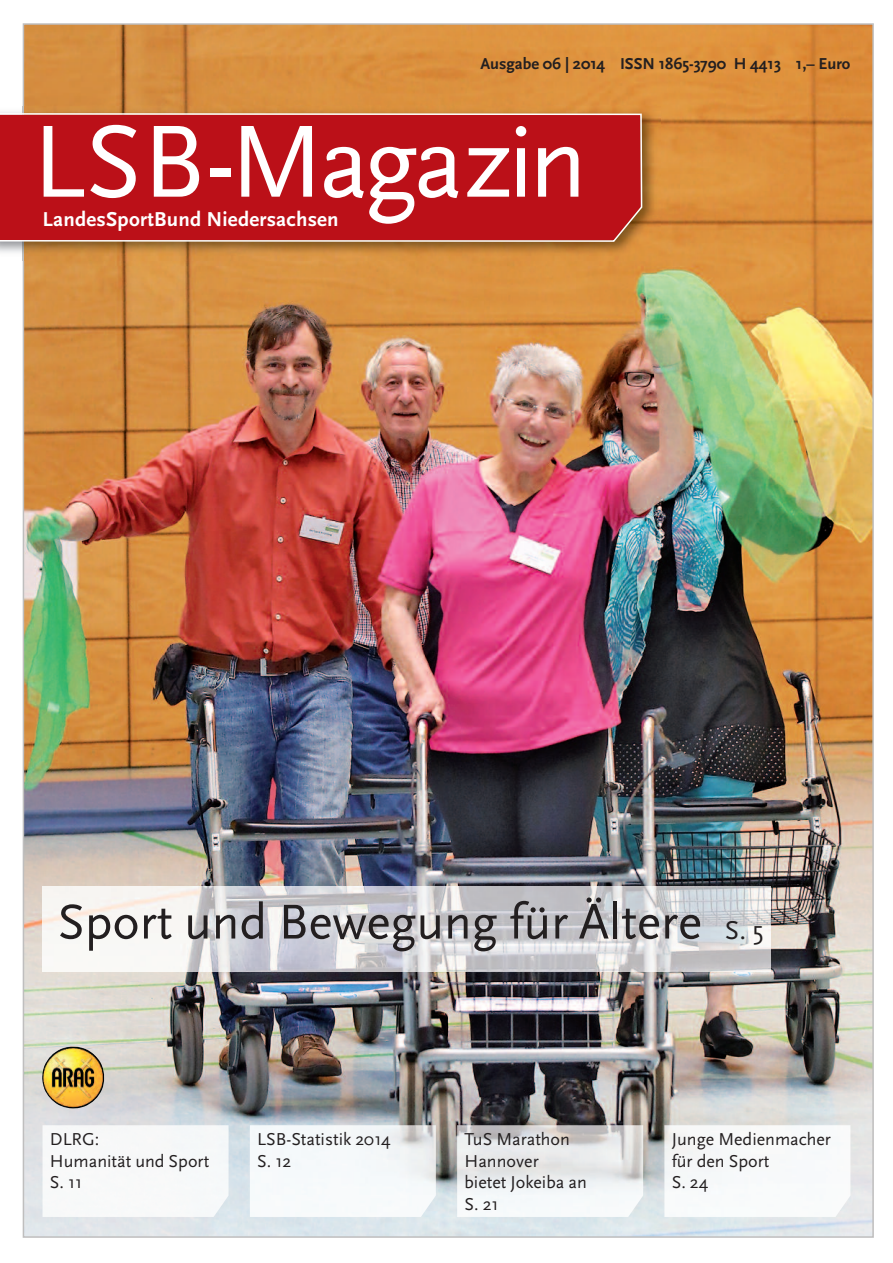
<style>
.page{position:relative;width:893px;height:1263px;background:#fff}
.page>*{position:absolute;margin:0;border:0;box-sizing:border-box;transform-origin:0 0}
.t1{font:107.1px "Scala Sans OT";letter-spacing:-.05em;color:#fff}
.t2{font:51px "Scala Sans OT";color:#231f20}
.t3{font:700 21px "Scala Sans OT";letter-spacing:.01em;color:#fff}
.t4{font:18px/21.6px "Scala Sans OT";color:#231f20}
.t5{font:700 16.5px "Scala Sans OT";color:#231f20}
.s1{font-size:27px}
</style>
<div class="page">
<img style="left:26px;top:26px;width:845px;height:1209px">
<img style="left:42px;top:1046px;width:63px;height:62px">
<img style="left:43px;top:886px;width:727px;height:86px">
<img style="left:0;top:106px;width:661px;height:155px">
<div style="left:0;top:113px;width:642px;height:129px;background:#bb1018"></div>
<img style="left:43px;top:1125px;width:186px;height:92px">
<img style="left:250px;top:1125px;width:186px;height:92px">
<img style="left:457px;top:1125px;width:186px;height:92px">
<img style="left:664px;top:1125px;width:186px;height:92px">
<p class="t5" style="left:480px;top:57px;width:372px">Ausgabe 06 | 2014 ISSN 1865-3790 H 4413 1,– Euro</p>
<h1 class="t1" style="left:32px;top:119px;width:557px">LSB-Magazin</h1>
<p class="t3" style="left:43px;top:211px;width:298px">LandesSportBund Niedersachsen</p>
<h2 class="t2" style="left:58px;top:901px;width:707px">Sport und Bewegung für Ältere <span class="s1">S. 5</span></h2>
<p class="t4" style="left:50px;top:1130px;width:161px">DLRG:<br>Humanität und Sport<br>S. 11</p>
<p class="t4" style="left:257px;top:1130px;width:135px">LSB-Statistik 2014<br>S. 12</p>
<p class="t4" style="left:464px;top:1130px;width:124px">TuS Marathon<br>Hannover<br>bietet Jokeiba an<br>S. 21</p>
<p class="t4" style="left:672px;top:1130px;width:161px">Junge Medienmacher für den Sport<br>S. 24</p>
</div>
